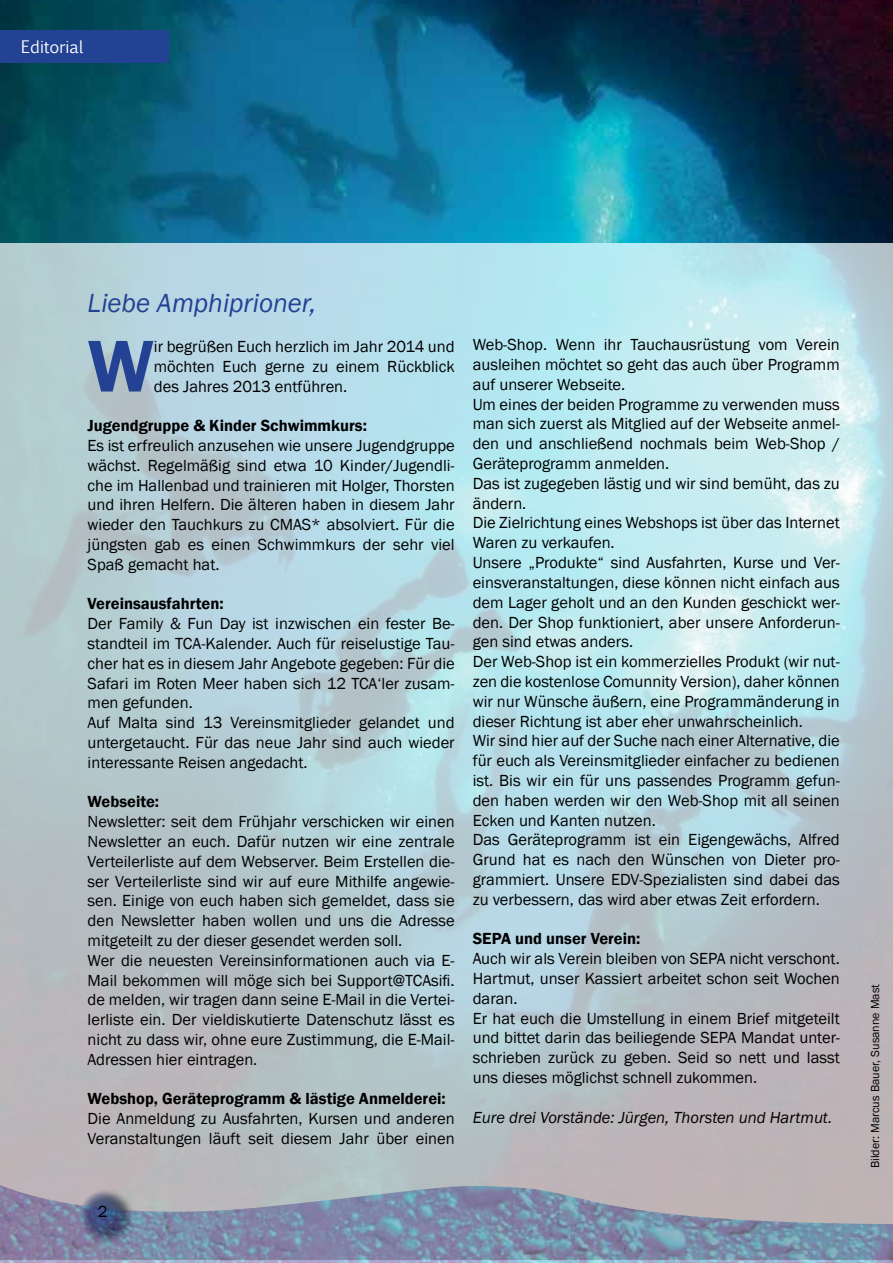
<style>
.page{position:relative;width:893px;height:1263px;background:#fff}
.page>*{position:absolute;margin:0;border:0;box-sizing:border-box;transform-origin:0 0}
.t1{font:600 75.9px "Franklin Gothic";color:#234293}
.t2{font:italic 27px "Franklin Gothic";color:#234293}
.t3{font:16.5px/19.8px "Franklin Gothic";color:#000}
.t4{font:600 16.5px "Franklin Gothic";color:#000}
.t5{font:italic 16.5px "Franklin Gothic";color:#000}
.t6{font:16.5px "Euphemia CAS";color:#fff}
.t7{font:12px "Franklin Gothic";color:#000}
</style>
<div class="page">
<img style="left:0;top:242px;width:893px;height:941px">
<img style="left:0;top:0;width:893px;height:242px">
<div style="left:0;top:31px;width:169px;height:32px;background:#234293"></div>
<img style="left:0;top:1183px;width:893px;height:80px">
<p class="t6" style="left:21px;top:35px;width:63px">Editorial</p>
<h2 class="t2" style="left:88px;top:286px;width:230px">Liebe Amphiprioner,</h2>
<h1 class="t1" style="left:88px;top:319px;width:68px">W</h1>
<p class="t3" style="left:154px;top:337px;width:302px;text-align:justify">ir begrüßen Euch herzlich im Jahr 2014 und möchten Euch gerne zu einem Rückblick des Jahres 2013 entführen.</p>
<p class="t4" style="left:88px;top:415px;width:281px">Jugendgruppe &amp; Kinder Schwimmkurs:</p>
<p class="t3" style="left:88px;top:436px;width:369px;text-align:justify">Es ist erfreulich anzusehen wie unsere Jugendgruppe wächst. Regelmäßig sind etwa 10 Kinder/Jugendli&shy;che im Hallenbad und trainieren mit Holger, Thorsten und ihren Helfern. Die älteren haben in diesem Jahr wieder den Tauchkurs zu CMAS* absolviert. Für die jüngsten gab es einen Schwimmkurs der sehr viel Spaß gemacht hat.</p>
<p class="t4" style="left:88px;top:594px;width:138px">Vereinsausfahrten:</p>
<p class="t3" style="left:88px;top:614px;width:369px">Der Family &amp; Fun Day ist inzwischen ein fester Be&shy;standteil im TCA-Kalender. Auch für reiselustige Tau&shy;cher hat es in diesem Jahr Angebote gegeben: Für die Safari im Roten Meer haben sich 12 TCA‘ler zusam&shy;men gefunden.<br>Auf Malta sind 13 Vereinsmitglieder gelandet und untergetaucht. Für das neue Jahr sind auch wieder interessante Reisen angedacht.</p>
<p class="t4" style="left:88px;top:792px;width:73px">Webseite:</p>
<p class="t3" style="left:88px;top:812px;width:369px">Newsletter: seit dem Frühjahr verschicken wir einen Newsletter an euch. Dafür nutzen wir eine zentrale Verteilerliste auf dem Webserver. Beim Erstellen die&shy;ser Verteilerliste sind wir auf eure Mithilfe angewie&shy;sen. Einige von euch haben sich gemeldet, dass sie den Newsletter haben wollen und uns die Adresse mitgeteilt zu der dieser gesendet werden soll.<br>Wer die neuesten Vereinsinformationen auch via E-Mail bekommen will möge sich bei Support@TCAsifi. de melden, wir tragen dann seine E-Mail in die Vertei&shy;lerliste ein. Der vieldiskutierte Datenschutz lässt es nicht zu dass wir, ohne eure Zustimmung, die E-Mail-Adressen hier eintragen.</p>
<p class="t4" style="left:88px;top:1089px;width:360px">Webshop, Geräteprogramm &amp; lästige Anmelderei:</p>
<p class="t3" style="left:88px;top:1109px;width:369px">Die Anmeldung zu Ausfahrten, Kursen und anderen<br>Veranstaltungen läuft seit diesem Jahr über einen</p>
<p class="t3" style="left:473px;top:335px;width:369px">Web-Shop. Wenn ihr Tauchausrüstung vom Verein ausleihen möchtet so geht das auch über Programm auf unserer Webseite.<br>Um eines der beiden Programme zu verwenden muss man sich zuerst als Mitglied auf der Webseite anmel&shy;den und anschließend nochmals beim Web-Shop / Geräteprogramm anmelden.<br>Das ist zugegeben lästig und wir sind bemüht, das zu ändern.<br>Die Zielrichtung eines Webshops ist über das Internet Waren zu verkaufen.<br>Unsere „Produkte“ sind Ausfahrten, Kurse und Ver&shy;einsveranstaltungen, diese können nicht einfach aus dem Lager geholt und an den Kunden geschickt wer&shy;den. Der Shop funktioniert, aber unsere Anforderun&shy;gen sind etwas anders.<br>Der Web-Shop ist ein kommerzielles Produkt (wir nut&shy;zen die kostenlose Comunnity Version), daher können wir nur Wünsche äußern, eine Programmänderung in dieser Richtung ist aber eher unwahrscheinlich.<br>Wir sind hier auf der Suche nach einer Alternative, die für euch als Vereinsmitglieder einfacher zu bedienen ist. Bis wir ein für uns passendes Programm gefun&shy;den haben werden wir den Web-Shop mit all seinen Ecken und Kanten nutzen.<br>Das Geräteprogramm ist ein Eigengewächs, Alfred Grund hat es nach den Wünschen von Dieter pro&shy;grammiert. Unsere EDV-Spezialisten sind dabei das zu verbessern, das wird aber etwas Zeit erfordern.</p>
<p class="t4" style="left:473px;top:929px;width:169px">SEPA und unser Verein:</p>
<p class="t3" style="left:473px;top:949px;width:369px">Auch wir als Verein bleiben von SEPA nicht verschont.<br>Hartmut, unser Kassiert arbeitet schon seit Wochen daran.<br>Er hat euch die Umstellung in einem Brief mitgeteilt und bittet darin das beiliegende SEPA Mandat unter&shy;schrieben zurück zu geben. Seid so nett und lasst uns dieses möglichst schnell zukommen.</p>
<p class="t5" style="left:473px;top:1107px;width:361px">Eure drei Vorstände: Jürgen, Thorsten und Hartmut.</p>
<p class="t3" style="left:98px;top:1202px;width:11px">2</p>
<p class="t7" style="left:868px;top:1168px;width:186px;rotate:-90deg">Bilder: Marcus Bauer, Susanne Mast</p>
</div>
